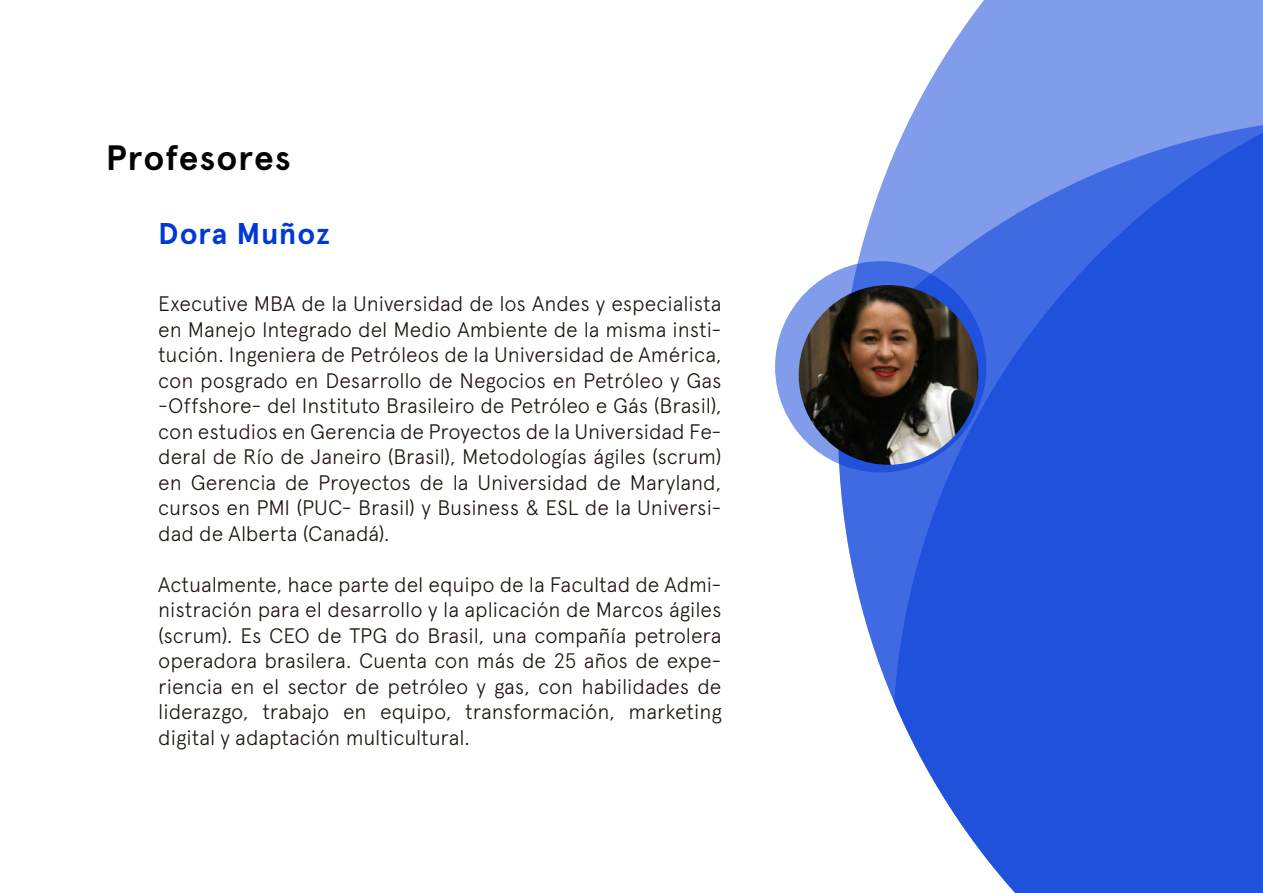
<style>
.page{position:relative;width:1263px;height:893px;background:#fff}
.page>*{position:absolute;margin:0;border:0;box-sizing:border-box;transform-origin:0 0}
.t1{font:700 35.25px "Apercu";letter-spacing:.03em;color:#040202}
.t2{font:700 30px "Apercu";letter-spacing:.025em;color:#0039d8}
.t3{font:300 21px/25.5px "Apercu";letter-spacing:-.005em;color:#1f140f;text-align:justify}
</style>
<div class="page">
<svg style="left:838px;top:0;width:425px;height:893px;background:#5177e3"></svg>
<svg style="left:775px;top:261px;width:211px;height:211px;background:#5a7ee3"></svg>
<img style="left:799px;top:285px;width:179px;height:180px;border-radius:90px">
<h1 class="t1" style="left:106px;top:136px;width:187px">Profesores</h1>
<h2 class="t2" style="left:158px;top:215px;width:173px">Dora Muñoz</h2>
<p class="t3" style="left:158px;top:291px;width:565px">Executive MBA de la Universidad de los Andes y especialista en Manejo Integrado del Medio Ambiente de la misma insti&shy;tución. Ingeniera de Petróleos de la Universidad de América, con posgrado en Desarrollo de Negocios en Petróleo y Gas -Offshore- del Instituto Brasileiro de Petróleo e Gás (Brasil), con estudios en Gerencia de Proyectos de la Universidad Fe&shy;deral de Río de Janeiro (Brasil), Metodologías ágiles (scrum) en Gerencia de Proyectos de la Universidad de Maryland, cursos en PMI (PUC- Brasil) y Business &amp; ESL de la Universi&shy;dad de Alberta (Canadá).</p>
<p class="t3" style="left:158px;top:572px;width:565px">Actualmente, hace parte del equipo de la Facultad de Admi&shy;nistración para el desarrollo y la aplicación de Marcos ágiles (scrum). Es CEO de TPG do Brasil, una compañía petrolera operadora brasilera. Cuenta con más de 25 años de expe&shy;riencia en el sector de petróleo y gas, con habilidades de liderazgo, trabajo en equipo, transformación, marketing digital y adaptación multicultural.</p>
</div>
